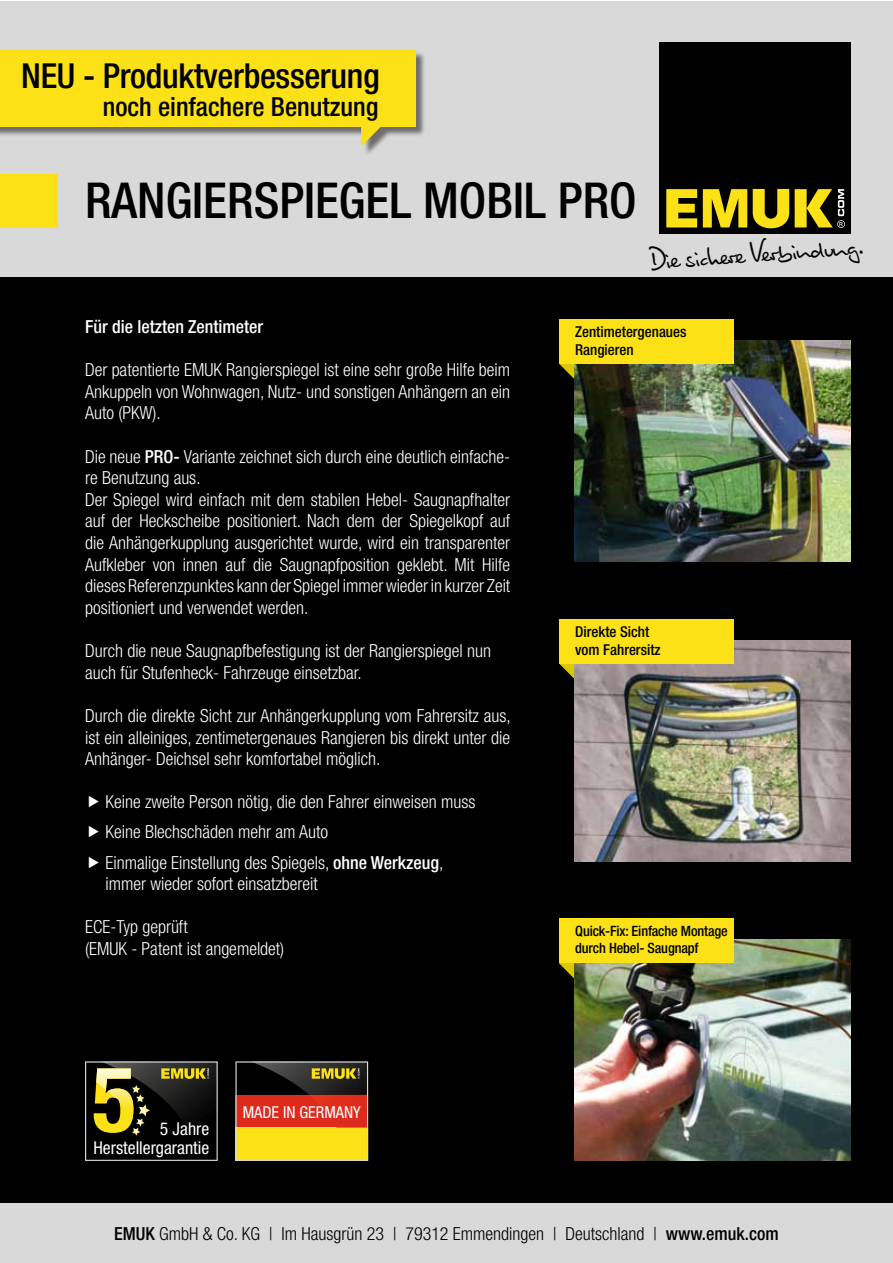
<style>
.page{position:relative;width:893px;height:1263px;background:#fff}
.page>*{position:absolute;margin:0;border:0;box-sizing:border-box;transform-origin:0 0}
.t1{font:500 condensed 49.5px "Helvetica Neue";color:#000}
.t2{font:500 condensed 34.5px "Helvetica Neue";letter-spacing:-.01em;color:#000}
.t3{font:30px "Brouet Handwriting";color:#000}
.t4{font:500 condensed 26.25px "Helvetica Neue";color:#000}
.t5{font:300 condensed 18px/21.6px "Helvetica Neue";color:#fff}
.t6{font:300 condensed 18px "Helvetica Neue";color:#000}
.t7{font:500 condensed 18px "Helvetica Neue";color:#fff}
.t8{font:condensed 17.7px/19.2px "Helvetica Neue";color:#fff;text-align:right}
.t9{font:condensed 16.35px "Helvetica Neue";color:#fff}
.t10{font:500 condensed 15px/18px "Helvetica Neue";color:#000}
.t11{font:500 condensed 14.25px/17.1px "Helvetica Neue";letter-spacing:-.01em;color:#000}
.s1{font-weight:500}
</style>
<div class="page">
<div style="left:0;top:1px;width:892px;height:1262px;background:#000"></div>
<div style="left:0;top:1px;width:892px;height:275px;background:#d9d9da"></div>
<div style="left:659px;top:43px;width:191px;height:191px;background:#000"></div>
<svg style="left:666px;top:189px;width:31px;height:38px"></svg>
<svg style="left:753px;top:189px;width:36px;height:39px"></svg>
<svg style="left:703px;top:189px;width:44px;height:38px"></svg>
<svg style="left:795px;top:189px;width:50px;height:39px"></svg>
<svg style="left:85px;top:1061px;width:133px;height:100px"></svg>
<div style="left:0;top:174px;width:57px;height:53px;background:#fbe115"></div>
<img style="left:574px;top:340px;width:276px;height:221px">
<svg style="left:559px;top:364px;width:15px;height:15px"></svg>
<div style="left:559px;top:319px;width:174px;height:45px;background:#fbe115"></div>
<img style="left:574px;top:640px;width:276px;height:221px">
<svg style="left:559px;top:663px;width:15px;height:16px"></svg>
<div style="left:559px;top:619px;width:174px;height:44px;background:#fbe115"></div>
<img style="left:574px;top:940px;width:276px;height:221px">
<svg style="left:559px;top:963px;width:15px;height:15px"></svg>
<div style="left:559px;top:918px;width:174px;height:45px;background:#fbe115"></div>
<div style="left:0;top:1203px;width:892px;height:60px;background:#d9d9da"></div>
<svg style="left:235px;top:1061px;width:133px;height:100px"></svg>
<div style="left:0;top:51px;width:425px;height:106px;background:#000;opacity:.5"></div>
<svg style="left:361px;top:127px;width:20px;height:20px"></svg>
<div style="left:0;top:50px;width:415px;height:77px;background:#fbe115"></div>
<h2 class="t2" style="left:21px;top:55px;width:360px">NEU - Produktverbesserung</h2>
<h3 class="t4" style="left:103px;top:91px;width:277px">noch einfachere Benutzung</h3>
<h1 class="t1" style="left:85px;top:170px;width:553px">RANGIERSPIEGEL MOBIL PRO</h1>
<h3 class="t3" style="left:648px;top:249px;width:219px;rotate:-4deg">Die sichere Verbindung.</h3>
<p class="t7" style="left:85px;top:316px;width:180px">Für die letzten Zentimeter</p>
<p class="t5" style="left:85px;top:359px;width:427px;text-align:justify">Der patentierte EMUK Rangierspiegel ist eine sehr große Hilfe beim Ankuppeln von Wohnwagen, Nutz- und sonstigen Anhängern an ein Auto (PKW).</p>
<p class="t5" style="left:85px;top:445px;width:427px">Die neue <span class="s1">PRO-</span> Variante zeichnet sich durch eine deutlich einfache&shy;re Benutzung aus.<br>Der Spiegel wird einfach mit dem stabilen Hebel- Saugnapfhalter auf der Heckscheibe positioniert. Nach dem der Spiegelkopf auf die Anhängerkupplung ausgerichtet wurde, wird ein transparenter Aufkleber von innen auf die Saugnapfposition geklebt. Mit Hilfe dieses Referenzpunktes kann der Spiegel immer wieder in kurzer Zeit positioniert und verwendet werden.</p>
<p class="t5" style="left:85px;top:640px;width:408px">Durch die neue Saugnapfbefestigung ist der Rangierspiegel nun auch für Stufenheck- Fahrzeuge einsetzbar.</p>
<p class="t5" style="left:85px;top:705px;width:427px;text-align:justify">Durch die direkte Sicht zur Anhängerkupplung vom Fahrersitz aus, ist ein alleiniges, zentimetergenaues Rangieren bis direkt unter die Anhänger- Deichsel sehr komfortabel möglich.</p>
<p class="t5" style="left:105px;top:787px;width:371px;line-height:30.2px">Keine zweite Person nötig, die den Fahrer einweisen muss<br>Keine Blechschäden mehr am Auto<br>Einmalige Einstellung des Spiegels, <span class="s1">ohne Werkzeug</span>,</p>
<p class="t5" style="left:105px;top:873px;width:214px">immer wieder sofort einsatzbereit</p>
<p class="t5" style="left:85px;top:916px;width:201px">ECE-Typ geprüft<br>(EMUK - Patent ist angemeldet)</p>
<p class="t8" style="left:93px;top:1119px;width:117px">5 Jahre<br>Herstellergarantie</p>
<p class="t9" style="left:243px;top:1102px;width:119px">MADE IN GERMANY</p>
<p class="t10" style="left:575px;top:323px;width:113px">Zentimetergenaues<br>Rangieren</p>
<p class="t10" style="left:575px;top:622px;width:87px">Direkte Sicht vom Fahrersitz</p>
<p class="t11" style="left:575px;top:922px;width:154px">Quick-Fix: Einfache Montage durch Hebel- Saugnapf</p>
<p class="t6" style="left:114px;top:1223px;width:666px"><span class="s1">EMUK</span> GmbH &amp; Co. KG | Im Hausgrün 23 | 79312 Emmendingen | Deutschland | <span class="s1">www.emuk.com</span></p>
</div>
